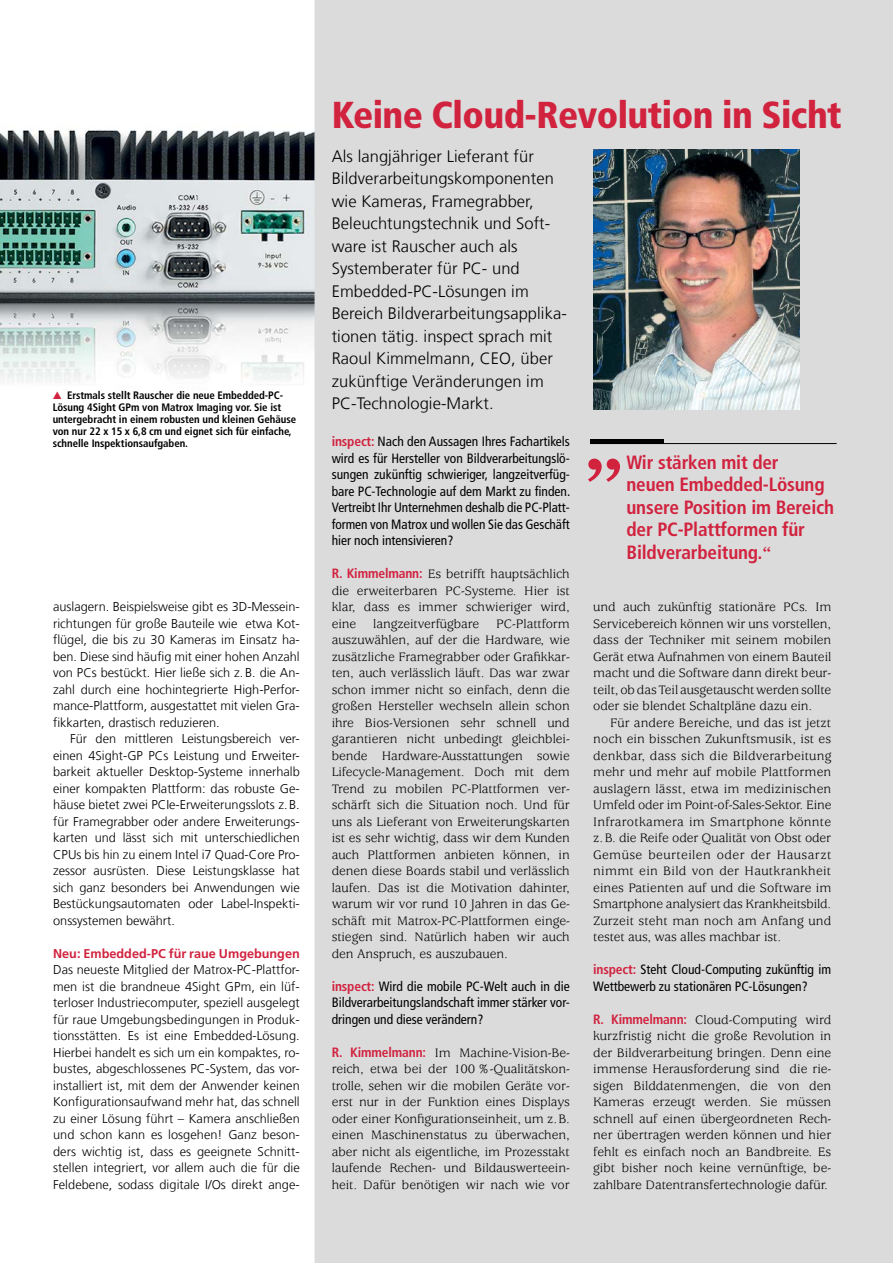
<style>
.page{position:relative;width:893px;height:1263px;background:#fff}
.page>*{position:absolute;margin:0;border:0;box-sizing:border-box;transform-origin:0 0}
.t1{font:700 90px "Usherwood Std";color:#d1223e}
.t2{font:900 condensed 37.5px "Frutiger LT Com";letter-spacing:-.015em;color:#d1223e}
.t3{font:700 condensed 19.2px/22.5px "Frutiger LT Com";letter-spacing:-.01em;color:#d1223e}
.t4{font:300 16.5px/22.5px "Frutiger LT Com";letter-spacing:.005em;color:#000}
.t5{font:13.5px/16.5px "Usherwood Std";letter-spacing:-.005em;color:#000;text-align:justify}
.t6{font:condensed 13.5px/16.5px "Frutiger LT Com";color:#000;text-align:justify}
.t7{font:300 12.75px/16.5px "Frutiger LT Com";color:#000;text-align:justify}
.t8{font:700 12.75px "Frutiger LT Com";color:#d1223e}
.t9{font:700 condensed 10.8px/12px "Frutiger LT Com";letter-spacing:-.005em;color:#000}
.s1{color:#d1223e}
.s2{font-weight:700;color:#d1223e}
.s3{font-family:"Frutiger LT Com";font-weight:700;font-stretch:condensed;color:#d1223e}
.s4{font-family:"Usherwood Std";font-stretch:normal}
</style>
<div class="page">
<img style="left:0;top:32px;width:315px;height:395px">
<div style="left:315px;top:0;width:578px;height:1263px;background:#dbdbdc"></div>
<img style="left:593px;top:149px;width:206px;height:260px">
<hr style="left:590px;top:443px;width:247px;height:1px;background:#000">
<hr style="left:590px;top:439px;width:73px;height:4px;background:#000">
<p class="t9" style="left:53px;top:390px;width:245px"><span class="s1">▲</span> Erstmals stellt Rauscher die neue Embedded-PC-Lösung 4Sight GPm von Matrox Imaging vor. Sie ist untergebracht in einem robusten und kleinen Gehäuse von nur 22 x 15 x 6,8 cm und eignet sich für einfache, schnelle Inspektionsaufgaben.</p>
<p class="t7" style="left:53px;top:599px;width:248px">auslagern. Beispielsweise gibt es 3D-Messein&shy;richtungen für große Bauteile wie etwa Kot&shy;flügel, die bis zu 30 Kameras im Einsatz ha&shy;ben. Diese sind häufig mit einer hohen Anzahl von PCs bestückt. Hier ließe sich z.B. die An&shy;zahl durch eine hochintegrierte High-Perfor&shy;mance-Plattform, ausgestattet mit vielen Gra&shy;fikkarten, drastisch reduzieren.</p>
<p class="t7" style="left:53px;top:731px;width:248px;text-indent:17px">Für den mittleren Leistungsbereich ver&shy;einen 4Sight-GP PCs Leistung und Erweiter&shy;barkeit aktueller Desktop-Systeme innerhalb einer kompakten Plattform: das robuste Ge&shy;häuse bietet zwei PCIe-Erweiterungsslots z.B. für Framegrabber oder andere Erweiterungs&shy;karten und lässt sich mit unterschiedlichen CPUs bis hin zu einem Intel i7 Quad-Core Pro&shy;zessor ausrüsten. Diese Leistungsklasse hat sich ganz besonders bei Anwendungen wie Bestückungsautomaten oder Label-Inspekti&shy;onssystemen bewährt.</p>
<p class="t8" style="left:53px;top:946px;width:248px">Neu: Embedded-PC für raue Umgebungen</p>
<p class="t7" style="left:53px;top:962px;width:248px">Das neueste Mitglied der Matrox-PC-Plattfor&shy;men ist die brandneue 4Sight GPm, ein lüf&shy;terloser Industriecomputer, speziell ausgelegt für raue Umgebungsbedingungen in Produk&shy;tionsstätten. Es ist eine Embedded-Lösung.<br>Hierbei handelt es sich um ein kompaktes, ro&shy;bustes, abgeschlossenes PC-System, das vor&shy;installiert ist, mit dem der Anwender keinen Konfigurationsaufwand mehr hat, das schnell zu einer Lösung führt – Kamera anschließen und schon kann es losgehen! Ganz beson&shy;ders wichtig ist, dass es geeignete Schnitt&shy;stellen integriert, vor allem auch die für die Feldebene, sodass digitale I/Os direkt ange-</p>
<h2 class="t2" style="left:332px;top:92px;width:512px">Keine Cloud-Revolution in Sicht</h2>
<p class="t4" style="left:332px;top:145px;width:237px">Als langjähriger Lieferant für<br>Bildverarbeitungskomponenten wie Kameras, Framegrabber,<br>Beleuchtungstechnik und Soft&shy;ware ist Rauscher auch als<br>Systemberater für PC- und<br>Embedded-PC-Lösungen im<br>Bereich Bildverarbeitungsapplika&shy;tionen tätig. inspect sprach mit<br>Raoul Kimmelmann, CEO, über zukünftige Veränderungen im<br>PC-Technologie-Markt.</p>
<p class="t6" style="left:332px;top:433px;width:240px"><span class="s2">inspect:</span> Nach den Aussagen Ihres Fachartikels wird es für Hersteller von Bildverarbeitungslö&shy;sungen zukünftig schwieriger, langzeitverfüg&shy;bare PC-Technologie auf dem Markt zu finden.<br>Vertreibt Ihr Unternehmen deshalb die PC-Platt&shy;formen von Matrox und wollen Sie das Geschäft hier noch intensivieren?</p>
<p class="t5" style="left:332px;top:566px;width:240px"><span class="s3">R. Kimmelmann:</span> Es betrifft hauptsächlich die erweiterbaren PC-Systeme. Hier ist klar, dass es immer schwieriger wird, eine</p>
<h1 class="t1" style="left:581px;top:391px;width:46px">„</h1>
<h3 class="t3" style="left:626px;top:451px;width:209px">Wir stärken mit der<br>neuen Embedded-Lösung unsere Position im Bereich der PC-Plattformen für<br>Bildverarbeitung.<span class="s4">“</span></h3>
<p class="t5" style="left:593px;top:599px;width:240px">und auch zukünftig stationäre PCs. Im Servicebereich können wir uns vorstellen, dass der Techniker mit seinem mobilen Gerät etwa Aufnahmen von einem Bauteil macht und die Software dann direkt beur&shy;teilt, ob das Teil ausgetauscht werden sollte oder sie blendet Schaltpläne dazu ein.</p>
<p class="t5" style="left:593px;top:715px;width:240px;text-indent:17px">Für andere Bereiche, und das ist jetzt noch ein bisschen Zukunftsmusik, ist es denkbar, dass sich die Bildverarbeitung mehr und mehr auf mobile Plattformen auslagern lässt, etwa im medizinischen Umfeld oder im Point-of-Sales-Sektor. Eine Infrarotkamera im Smartphone könnte z.B. die Reife oder Qualität von Obst oder Gemüse beurteilen oder der Hausarzt nimmt ein Bild von der Hautkrankheit eines Patienten auf und die Software im Smartphone analysiert das Krankheitsbild.<br>Zurzeit steht man noch am Anfang und testet aus, was alles machbar ist.</p>
<p class="t6" style="left:593px;top:961px;width:240px"><span class="s2">inspect:</span> Steht Cloud-Computing zukünftig im<br>Wettbewerb zu stationären PC-Lösungen?</p>
<p class="t5" style="left:593px;top:1012px;width:240px"><span class="s3">R. Kimmelmann:</span> Cloud-Computing wird kurzfristig nicht die große Revolution in der Bildverarbeitung bringen. Denn eine immense Herausforderung sind die rie&shy;sigen Bilddatenmengen, die von den Kameras erzeugt werden. Sie müssen schnell auf einen übergeordneten Rech&shy;ner übertragen werden können und hier fehlt es einfach noch an Bandbreite. Es gibt bisher noch keine vernünftige, be&shy;zahlbare Datentransfertechnologie dafür.</p>
<p class="t5" style="left:332px;top:616px;width:240px;text-indent:165px">PC-Plattform auszuwählen, auf der die Hardware, wie zusätzliche Framegrabber oder Grafikkar&shy;ten, auch verlässlich läuft. Das war zwar schon immer nicht so einfach, denn die großen Hersteller wechseln allein schon ihre Bios-Versionen sehr schnell und garantieren nicht unbedingt gleichblei&shy;bende Hardware-Ausstattungen sowie Lifecycle-Management. Doch mit dem Trend zu mobilen PC-Plattformen ver&shy;schärft sich die Situation noch. Und für uns als Lieferant von Erweiterungskarten ist es sehr wichtig, dass wir dem Kunden auch Plattformen anbieten können, in denen diese Boards stabil und verlässlich laufen. Das ist die Motivation dahinter, warum wir vor rund 10 Jahren in das Ge&shy;schäft mit Matrox-PC-Plattformen einge&shy;stiegen sind. Natürlich haben wir auch den Anspruch, es auszubauen.</p>
<p class="t6" style="left:332px;top:978px;width:240px"><span class="s2">inspect:</span> Wird die mobile PC-Welt auch in die Bildverarbeitungslandschaft immer stärker vor&shy;dringen und diese verändern?</p>
<p class="t5" style="left:332px;top:1045px;width:240px"><span class="s3">R. Kimmelmann:</span> Im Machine-Vision-Be&shy;reich, etwa bei der 100%-Qualitätskon&shy;trolle, sehen wir die mobilen Geräte vor&shy;erst nur in der Funktion eines Displays oder einer Konfigurationseinheit, um z.B. einen Maschinenstatus zu überwachen, aber nicht als eigentliche, im Prozesstakt laufende Rechen- und Bildauswerteein&shy;heit. Dafür benötigen wir nach wie vor</p>
<p class="t5" style="left:373px;top:616px;width:108px">langzeitverfügbare</p>
</div>
